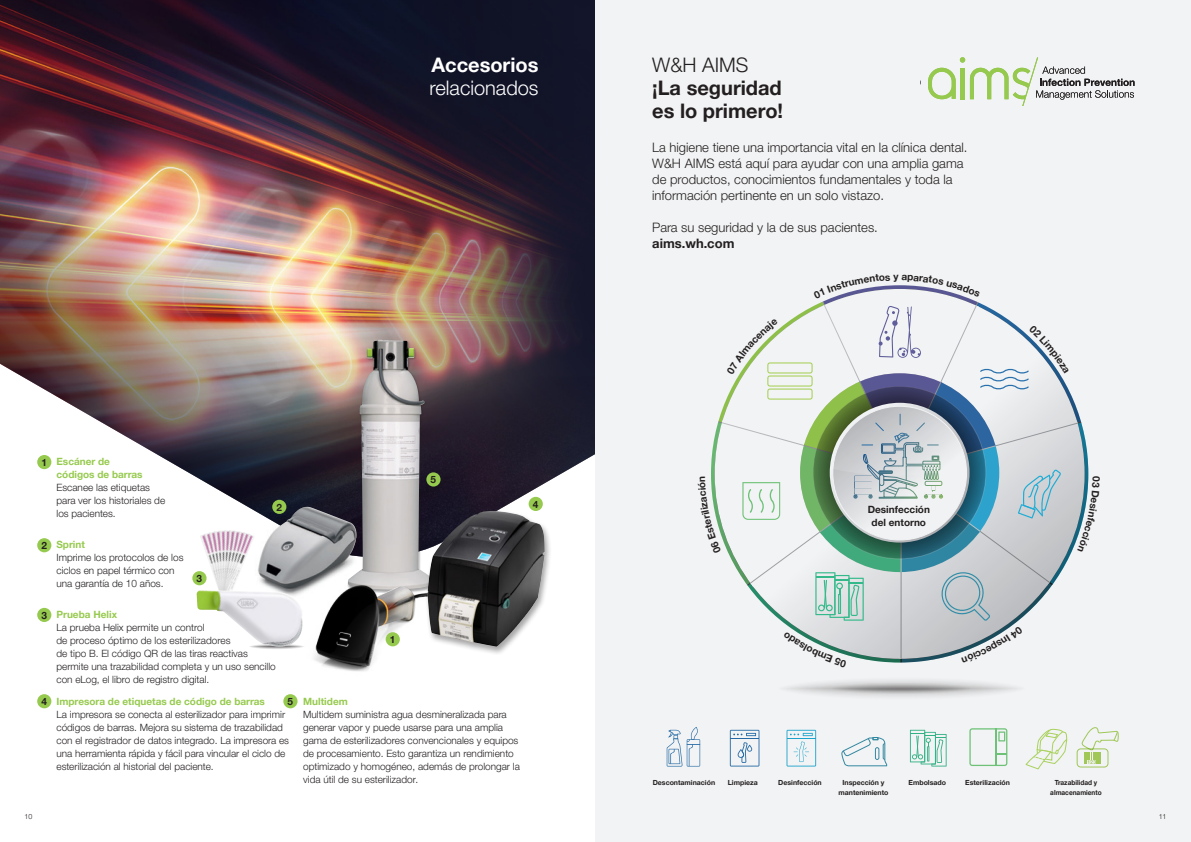
<style>
.page{position:relative;width:1191px;height:842px;background:#fff}
.page>*{position:absolute;margin:0;border:0;box-sizing:border-box;transform-origin:0 0}
.t1{font:700 20px/23px "Helvetica Neue World 75";color:#231f20}
.t2{font:20px "Helvetica Neue World 45 Lt";color:#fff}
.t3{font:700 20px "Helvetica Neue World 75";color:#fff}
.t4{font:20px "Helvetica Neue World 45 Lt";color:#231f20}
.t5{font:13px/16px "Helvetica Neue World 45 Lt";color:#231f20}
.t6{font:700 13px "Helvetica Neue World 75";color:#231f20}
.t7{font:10px/13px "Helvetica Neue World 45 Lt";color:#231f20}
.t8{font:700 10px/13px "Helvetica Neue World 75";color:#96ca4e}
.t9{font:700 10px/13px "Helvetica Neue World 75";color:#231f20;text-align:center}
.t10{font:700 7px/10px "Helvetica Neue World 75";color:#231f20;text-align:center}
.t11{font:700 7px/10px "Helvetica Neue World 75";color:#231f20;text-align:center;scale:.93 1}
.t12{font:7px "Helvetica Neue World 45 Lt";color:#231f20}
</style>
<div class="page">
<img style="left:0;top:0;width:595px;height:553px">
<img style="left:259px;top:507px;width:88px;height:81px">
<div style="left:347px;top:339px;width:89px;height:254px;background:#231f20;opacity:.4"></div>
<img style="left:348px;top:340px;width:85px;height:245px">
<img style="left:199px;top:530px;width:56px;height:60px">
<svg style="left:248px;top:643px;width:57px;height:6px"></svg>
<img style="left:197px;top:590px;width:106px;height:57px">
<img style="left:304px;top:585px;width:120px;height:86px">
<div style="left:424px;top:509px;width:128px;height:146px;background:#231f20;opacity:.4"></div>
<img style="left:427px;top:511px;width:118px;height:136px">
<div style="left:595px;top:0;width:596px;height:842px;background:#f2f3f4"></div>
<div style="left:1076px;top:748px;width:32px;height:19px;border:1px solid #a9d15d;border-radius:4px"></div>
<svg style="left:1080px;top:727px;width:38px;height:37px"></svg>
<svg style="left:969px;top:728px;width:38px;height:38px"></svg>
<svg style="left:928px;top:57px;width:206px;height:48px"></svg>
<svg style="left:1025px;top:728px;width:42px;height:42px"></svg>
<div style="left:426px;top:472px;width:14px;height:15px;background:#96ca4e;border-radius:50%"></div>
<div style="left:386px;top:632px;width:14px;height:14px;background:#96ca4e;border-radius:50%"></div>
<div style="left:528px;top:497px;width:15px;height:14px;background:#96ca4e;border-radius:50%"></div>
<div style="left:37px;top:694px;width:14px;height:14px;background:#96ca4e;border-radius:50%"></div>
<div style="left:283px;top:694px;width:14px;height:14px;background:#96ca4e;border-radius:50%"></div>
<div style="left:272px;top:500px;width:14px;height:14px;background:#96ca4e;border-radius:50%"></div>
<div style="left:37px;top:538px;width:14px;height:14px;background:#96ca4e;border-radius:50%"></div>
<div style="left:37px;top:608px;width:14px;height:14px;background:#96ca4e;border-radius:50%"></div>
<div style="left:37px;top:455px;width:14px;height:14px;background:#96ca4e;border-radius:50%"></div>
<div style="left:192px;top:571px;width:14px;height:14px;background:#96ca4e;border-radius:50%"></div>
<svg style="left:711px;top:285px;width:378px;height:378px"></svg>
<h1 class="t3" style="left:431px;top:53px;width:109px">Accesorios</h1>
<h1 class="t2" style="left:429px;top:76px;width:111px">relacionados</h1>
<p class="t9" style="left:41px;top:456px;width:7px">1</p>
<p class="t9" style="left:41px;top:539px;width:7px">2</p>
<p class="t9" style="left:41px;top:609px;width:7px">3</p>
<p class="t8" style="left:56px;top:455px;width:88px">Escáner de códigos de barras</p>
<p class="t7" style="left:56px;top:481px;width:110px">Escanee las etiquetas para ver los historiales de los pacientes.</p>
<p class="t9" style="left:276px;top:501px;width:7px">2</p>
<p class="t8" style="left:56px;top:538px;width:30px">Sprint</p>
<p class="t7" style="left:56px;top:551px;width:128px">Imprime los protocolos de los ciclos en papel térmico con una garantía de 10 años.</p>
<p class="t8" style="left:56px;top:608px;width:62px">Prueba Helix</p>
<p class="t7" style="left:56px;top:621px;width:221px">La prueba Helix permite un control<br>de proceso óptimo de los esterilizadores<br>de tipo B. El código QR de las tiras reactivas permite una trazabilidad completa y un uso sencillo con eLog, el libro de registro digital.</p>
<p class="t9" style="left:197px;top:572px;width:7px">3</p>
<p class="t8" style="left:56px;top:695px;width:210px">Impresora de etiquetas de código de barras</p>
<p class="t7" style="left:56px;top:708px;width:234px">La impresora se conecta al esterilizador para imprimir códigos de barras. Mejora su sistema de trazabilidad con el registrador de datos integrado. La impresora es una herramienta rápida y fácil para vincular el ciclo de esterilización al historial del paciente.</p>
<p class="t9" style="left:41px;top:695px;width:7px">4</p>
<p class="t9" style="left:287px;top:695px;width:7px">5</p>
<p class="t9" style="left:430px;top:473px;width:7px">5</p>
<p class="t9" style="left:390px;top:633px;width:7px">1</p>
<p class="t8" style="left:303px;top:695px;width:46px">Multidem</p>
<p class="t7" style="left:303px;top:708px;width:218px">Multidem suministra agua desmineralizada para generar vapor y puede usarse para una amplia gama de esterilizadores convencionales y equipos de procesamiento. Esto garantiza un rendimiento optimizado y homogéneo, además de prolongar la vida útil de su esterilizador.</p>
<p class="t9" style="left:533px;top:498px;width:7px">4</p>
<h1 class="t4" style="left:652px;top:53px;width:98px">W&amp;H AIMS</h1>
<h1 class="t1" style="left:652px;top:77px;width:132px">¡La seguridad es lo primero!</h1>
<h2 class="t5" style="left:652px;top:139px;width:317px">La higiene tiene una importancia vital en la clínica dental.<br>W&amp;H AIMS está aquí para ayudar con una amplia gama de productos, conocimientos fundamentales y toda la información pertinente en un solo vistazo.</h2>
<h2 class="t5" style="left:652px;top:219px;width:227px">Para su seguridad y la de sus pacientes.</h2>
<h2 class="t6" style="left:652px;top:236px;width:84px">aims.wh.com</h2>
<p class="t9" style="left:867px;top:503px;width:64px">Desinfección del entorno</p>
<p class="t10" style="left:652px;top:777px;width:64px">Descontaminación</p>
<p class="t10" style="left:728px;top:777px;width:32px">Limpieza</p>
<p class="t10" style="left:778px;top:777px;width:45px">Desinfección</p>
<p class="t10" style="left:838px;top:777px;width:51px">Inspección y mantenimiento</p>
<p class="t10" style="left:908px;top:777px;width:39px">Embolsado</p>
<p class="t10" style="left:965px;top:777px;width:46px">Esterilización</p>
<p class="t11" style="left:1050px;top:777px;width:57px">Trazabilidad y almacenamiento</p>
<p class="t12" style="left:24px;top:812px;width:9px">10</p>
<p class="t12" style="left:1158px;top:812px;width:9px">11</p>
</div>
